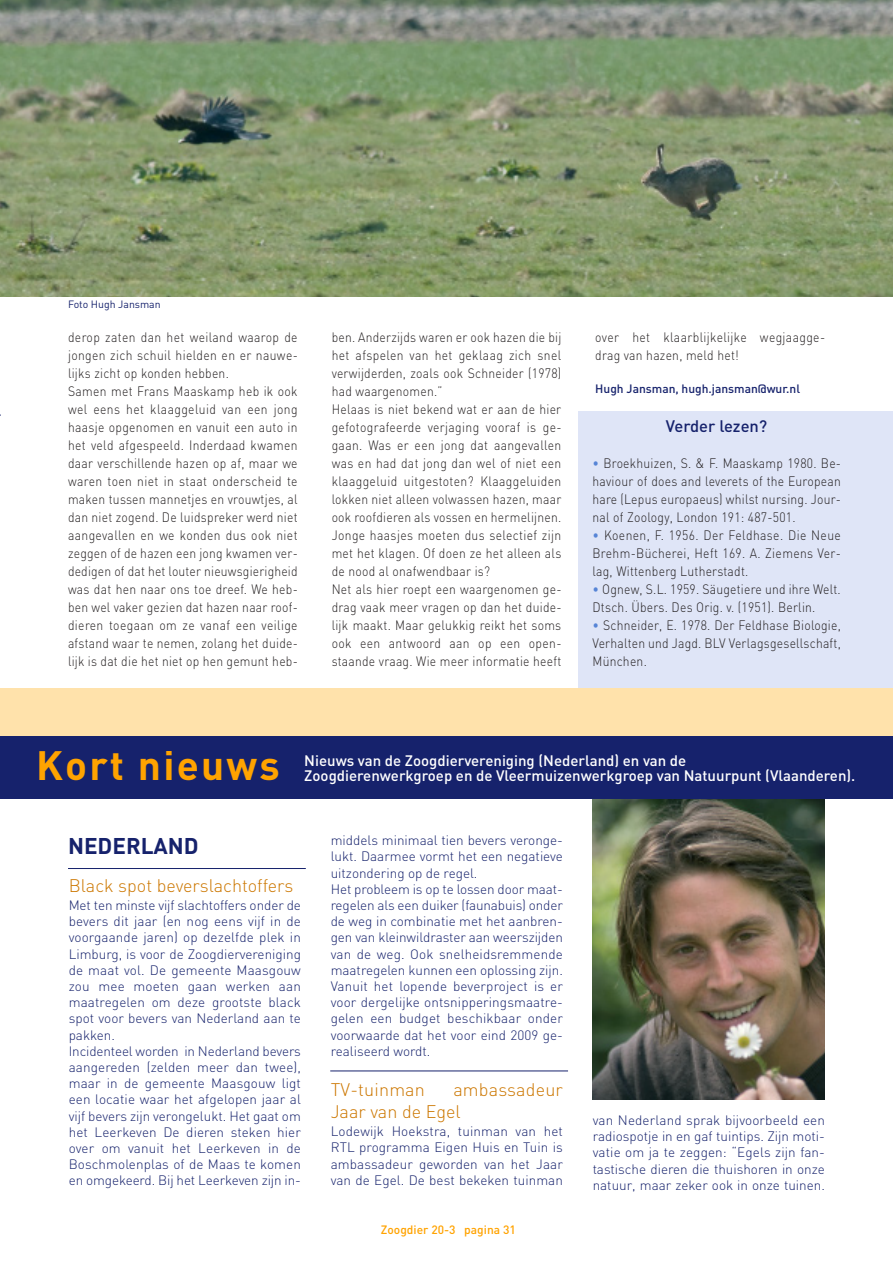
<style>
.page{position:relative;width:893px;height:1263px;background:#fff}
.page>*{position:absolute;margin:0;border:0;box-sizing:border-box;transform-origin:0 0}
.t1{font:700 40.5px "DIN";letter-spacing:.055em;color:#ffa300}
.t2{font:700 22.5px "DIN";color:#16226c}
.t3{font:300 18px/21.6px "DIN";color:#c70}
.t4{font:500 16.5px "DIN";color:#16226c}
.t5{font:500 15px/15px "DIN";color:#fff}
.t6{font:300 13.5px/18px "DIN";letter-spacing:.02em;color:#231f20;scale:.9 1}
.t7{font:300 13.5px/16.2px "DIN";color:#16226c}
.t8{font:500 12px "DIN";color:#16226c}
.t9{font:500 12px "DIN";color:#ffa300}
.t10{font:10.5px "DIN";color:#16226c}
.s1{color:#5684d6}
</style>
<div class="page">
<div style="left:578px;top:412px;width:315px;height:282px;background:#dfe5f7"></div>
<hr style="left:330px;top:1070px;width:238px;height:1px;background:#16226c">
<hr style="left:68px;top:868px;width:238px;height:1px;background:#16226c">
<img style="left:0;top:0;width:893px;height:297px">
<img style="left:592px;top:799px;width:233px;height:300px">
<div style="left:0;top:689px;width:893px;height:49px;background:#ffe2ab"></div>
<div style="left:0;top:736px;width:893px;height:63px;background:#16226c"></div>
<p class="t10" style="left:68px;top:300px;width:94px">Foto Hugh Jansman</p>
<p class="t6" style="left:68px;top:330px;width:257px">derop zaten dan het weiland waarop de jongen zich schuil hielden en er nauwe&shy;lijks zicht op konden hebben.<br>Samen met Frans Maaskamp heb ik ook wel eens het klaaggeluid van een jong haasje opgenomen en vanuit een auto in het veld afgespeeld. Inderdaad kwamen daar verschillende hazen op af, maar we waren toen niet in staat onderscheid te maken tussen mannetjes en vrouwtjes, al dan niet zogend. De luidspreker werd niet aangevallen en we konden dus ook niet zeggen of de hazen een jong kwamen ver&shy;dedigen of dat het louter nieuwsgierigheid was dat hen naar ons toe dreef. We heb&shy;ben wel vaker gezien dat hazen naar roof&shy;dieren toegaan om ze vanaf een veilige afstand waar te nemen, zolang het duide&shy;lijk is dat die het niet op hen gemunt heb-</p>
<p class="t6" style="left:332px;top:330px;width:257px">ben. Anderzijds waren er ook hazen die bij het afspelen van het geklaag zich snel verwijderden, zoals ook Schneider (1978) had waargenomen.”<br>Helaas is niet bekend wat er aan de hier gefotografeerde verjaging vooraf is ge&shy;gaan. Was er een jong dat aangevallen was en had dat jong dan wel of niet een klaaggeluid uitgestoten? Klaaggeluiden lokken niet alleen volwassen hazen, maar ook roofdieren als vossen en hermelijnen.<br>Jonge haasjes moeten dus selectief zijn met het klagen. Of doen ze het alleen als de nood al onafwendbaar is?<br>Net als hier roept een waargenomen ge&shy;drag vaak meer vragen op dan het duide&shy;lijk maakt. Maar gelukkig reikt het soms ook een antwoord aan op een open&shy;staande vraag. Wie meer informatie heeft</p>
<p class="t6" style="left:595px;top:330px;width:257px">over het klaarblijkelijke wegjaagge&shy;drag van hazen, meld het!</p>
<p class="t8" style="left:595px;top:385px;width:206px">Hugh Jansman, hugh.jansman@wur.nl</p>
<p class="t4" style="left:666px;top:420px;width:103px">Verder lezen?</p>
<p class="t6" style="left:592px;top:456px;width:278px;text-align:justify"><span class="s1">•</span> Broekhuizen, S. &amp; F. Maaskamp 1980. Be&shy;haviour of does and leverets of the European hare (Lepus europaeus) whilst nursing. Jour&shy;nal of Zoology, London 191: 487-501.</p>
<p class="t6" style="left:592px;top:528px;width:278px;text-align:justify"><span class="s1">•</span> Koenen, F. 1956. Der Feldhase. Die Neue Brehm-Bücherei, Heft 169. A. Ziemens Ver&shy;lag, Wittenberg Lutherstadt.</p>
<p class="t6" style="left:592px;top:582px;width:277px"><span class="s1">•</span> Ognew, S.L. 1959. Säugetiere und ihre Welt.<br>Dtsch. Übers. Des Orig. v. (1951). Berlin.</p>
<p class="t6" style="left:592px;top:618px;width:277px;text-align:justify"><span class="s1">•</span> Schneider, E. 1978. Der Feldhase Biologie, Verhalten und Jagd. BLV Verlagsgesellschaft, München.</p>
<h1 class="t1" style="left:36px;top:751px;width:245px">Kort nieuws</h1>
<p class="t5" style="left:304px;top:755px;width:553px">Nieuws van de Zoogdiervereniging (Nederland) en van de<br>Zoogdierenwerkgroep en de Vleermuizenwerkgroep van Natuurpunt (Vlaanderen).</p>
<h2 class="t2" style="left:68px;top:838px;width:132px">NEDERLAND</h2>
<h3 class="t3" style="left:69px;top:877px;width:226px">Black spot beverslachtoffers</h3>
<p class="t7" style="left:69px;top:899px;width:234px">Met ten minste vijf slachtoffers onder de bevers dit jaar (en nog eens vijf in de voorgaande jaren) op dezelfde plek in Limburg, is voor de Zoogdiervereniging de maat vol. De gemeente Maasgouw zou mee moeten gaan werken aan maatregelen om deze grootste black spot voor bevers van Nederland aan te pakken.<br>Incidenteel worden in Nederland bevers aangereden (zelden meer dan twee), maar in de gemeente Maasgouw ligt een locatie waar het afgelopen jaar al vijf bevers zijn verongelukt. Het gaat om het Leerkeven De dieren steken hier over om vanuit het Leerkeven in de Boschmolenplas of de Maas te komen en omgekeerd. Bij het Leerkeven zijn in-</p>
<p class="t7" style="left:331px;top:834px;width:234px">middels minimaal tien bevers veronge&shy;lukt. Daarmee vormt het een negatieve uitzondering op de regel.<br>Het probleem is op te lossen door maat&shy;regelen als een duiker (faunabuis) onder de weg in combinatie met het aanbren&shy;gen van kleinwildraster aan weerszijden van de weg. Ook snelheidsremmende maatregelen kunnen een oplossing zijn.<br>Vanuit het lopende beverproject is er voor dergelijke ontsnipperingsmaatre&shy;gelen een budget beschikbaar onder voorwaarde dat het voor eind 2009 ge&shy;realiseerd wordt.</p>
<h3 class="t3" style="left:331px;top:1081px;width:96px">TV-tuinman</h3>
<h3 class="t3" style="left:331px;top:1081px;width:234px;text-indent:123px">ambassadeur<br>Jaar van de Egel</h3>
<p class="t7" style="left:331px;top:1125px;width:234px;text-align:justify">Lodewijk Hoekstra, tuinman van het RTL programma Eigen Huis en Tuin is ambassadeur geworden van het Jaar van de Egel. De best bekeken tuinman</p>
<p class="t7" style="left:593px;top:1113px;width:234px;text-align:justify">van Nederland sprak bijvoorbeeld een radiospotje in en gaf tuintips. Zijn moti&shy;vatie om ja te zeggen: “Egels zijn fan&shy;tastische dieren die thuishoren in onze natuur, maar zeker ook in onze tuinen.</p>
<p class="t9" style="left:381px;top:1226px;width:136px">Zoogdier 20-3 pagina 31</p>
</div>
